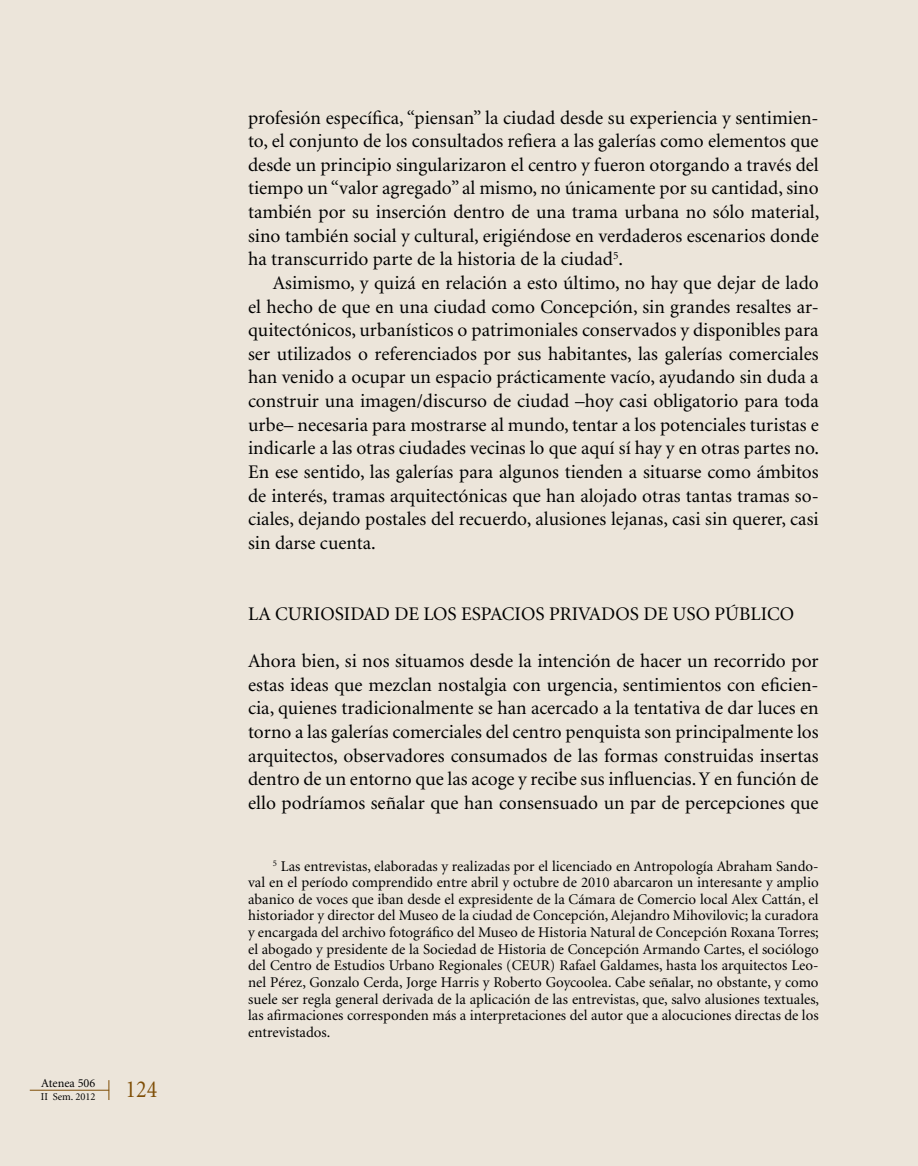
<style>
.page{position:relative;width:918px;height:1166px;background:#ece5da}
.page>*{position:absolute;margin:0;border:0;box-sizing:border-box;transform-origin:0 0}
.t1{font:24.5px "Minion";color:#7f4e06;scale:.9 1}
.t2{font:19.25px/23.6px "Minion";color:#000;text-align:justify}
.t3{font:14.88px/16.6px "Minion";color:#000;text-align:justify}
.t4{font:12.25px "Minion";color:#000}
.t5{font:10.5px "Minion";color:#000}
</style>
<div class="page">
<hr style="left:30px;top:1090px;width:79px;height:1px;background:#7f4e06">
<svg style="left:109px;top:1080px;width:1px;height:20px"></svg>
<p class="t4" style="left:41px;top:1077px;width:56px">Atenea 506</p>
<p class="t5" style="left:41px;top:1091px;width:56px">II Sem. 2012</p>
<p class="t1" style="left:126px;top:1077px;width:37px">124</p>
<p class="t2" style="left:248px;top:106px;width:572px">profesión específica, “piensan” la ciudad desde su experiencia y sentimien&shy;to, el conjunto de los consultados refiera a las galerías como elementos que desde un principio singularizaron el centro y fueron otorgando a través del tiempo un “valor agregado” al mismo, no únicamente por su cantidad, sino también por su inserción dentro de una trama urbana no sólo material, sino también social y cultural, erigiéndose en verdaderos escenarios donde ha transcurrido parte de la historia de la ciudad<sup>5</sup>.</p>
<p class="t2" style="left:248px;top:272px;width:572px;text-indent:25px">Asimismo, y quizá en relación a esto último, no hay que dejar de lado el hecho de que en una ciudad como Concepción, sin grandes resaltes ar&shy;quitectónicos, urbanísticos o patrimoniales conservados y disponibles para ser utilizados o referenciados por sus habitantes, las galerías comerciales han venido a ocupar un espacio prácticamente vacío, ayudando sin duda a construir una imagen/discurso de ciudad –hoy casi obligatorio para toda urbe– necesaria para mostrarse al mundo, tentar a los potenciales turistas e indicarle a las otras ciudades vecinas lo que aquí sí hay y en otras partes no.<br>En ese sentido, las galerías para algunos tienden a situarse como ámbitos de interés, tramas arquitectónicas que han alojado otras tantas tramas so&shy;ciales, dejando postales del recuerdo, alusiones lejanas, casi sin querer, casi sin darse cuenta.</p>
<p class="t2" style="left:248px;top:602px;width:39px">La curi</p>
<p class="t2" style="left:320px;top:602px;width:27px">osidad</p>
<p class="t2" style="left:394px;top:602px;width:78px">de losespaci</p>
<p class="t2" style="left:521px;top:602px;width:40px">os privad</p>
<p class="t2" style="left:615px;top:602px;width:180px">os de uso público</p>
<p class="t2" style="left:248px;top:650px;width:572px">Ahora bien, si nos situamos desde la intención de hacer un recorrido por estas ideas que mezclan nostalgia con urgencia, sentimientos con eficien&shy;cia, quienes tradicionalmente se han acercado a la tentativa de dar luces en torno a las galerías comerciales del centro penquista son principalmente los arquitectos, observadores consumados de las formas construidas insertas dentro de un entorno que las acoge y recibe sus influencias. Y en función de ello podríamos señalar que han consensuado un par de percepciones que</p>
<p class="t3" style="left:248px;top:858px;width:572px;text-indent:25px"><sup>5</sup> Las entrevistas, elaboradas y realizadas por el licenciado en Antropología Abraham Sando&shy;val en el período comprendido entre abril y octubre de 2010 abarcaron un interesante y amplio abanico de voces que iban desde el expresidente de la Cámara de Comercio local Alex Cattán, el historiador y director del Museo de la ciudad de Concepción, Alejandro Mihovilovic; la curadora y encargada del archivo fotográfico del Museo de Historia Natural de Concepción Roxana Torres; el abogado y presidente de la Sociedad de Historia de Concepción Armando Cartes, el sociólogo del Centro de Estudios Urbano Regionales (CEUR) Rafael Galdames, hasta los arquitectos Leo&shy;nel Pérez, Gonzalo Cerda, Jorge Harris y Roberto Goycoolea. Cabe señalar, no obstante, y como suele ser regla general derivada de la aplicación de las entrevistas, que, salvo alusiones textuales, las afirmaciones corresponden más a interpretaciones del autor que a alocuciones directas de los entrevistados.</p>
</div>
